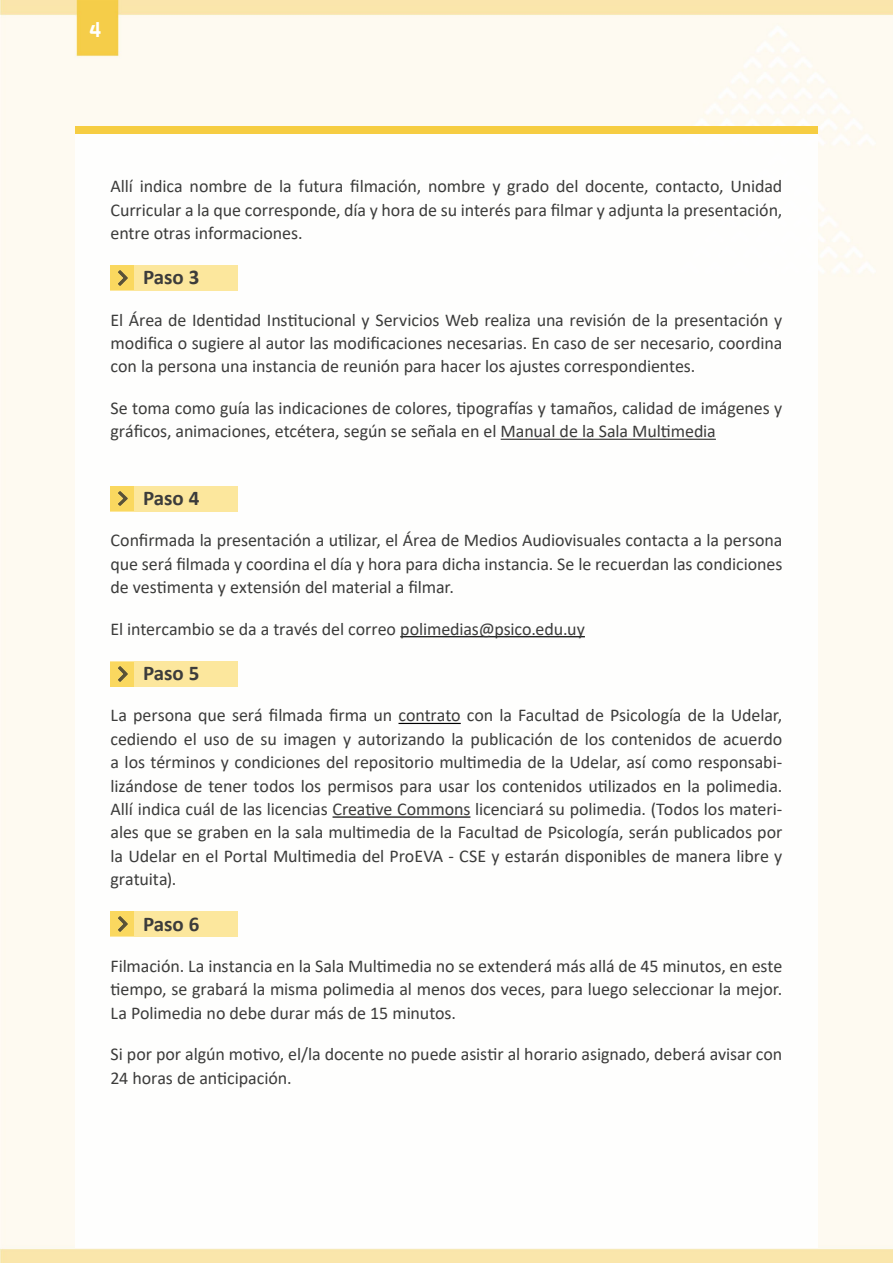
<style>
.page{position:relative;width:893px;height:1263px;background:#fff}
.page>*{position:absolute;margin:0;border:0;box-sizing:border-box;transform-origin:0 0}
.t1{font:700 21px "Calibri";color:#3c3c3b}
.t2{font:21px "Viga";color:#fff}
.t3{font:18px/23.4px "Calibri";letter-spacing:-.005em;color:#3c3c3b;text-align:justify}
</style>
<div class="page">
<img style="left:0;top:0;width:893px;height:1263px">
<div style="left:75px;top:126px;width:742px;height:1122px;background:#fff"></div>
<div style="left:111px;top:265px;width:127px;height:26px;background:#fce79d"></div>
<div style="left:111px;top:486px;width:127px;height:25px;background:#fce79d"></div>
<div style="left:111px;top:661px;width:127px;height:26px;background:#fce79d"></div>
<div style="left:111px;top:911px;width:127px;height:25px;background:#fce79d"></div>
<div style="left:75px;top:126px;width:742px;height:8px;background:#f6cd42"></div>
<div style="left:111px;top:266px;width:23px;height:24px;background:#fad85f"></div>
<img style="left:118px;top:270px;width:10px;height:15px">
<div style="left:111px;top:486px;width:23px;height:25px;background:#fad85f"></div>
<img style="left:118px;top:491px;width:10px;height:15px">
<div style="left:111px;top:662px;width:23px;height:24px;background:#fad85f"></div>
<img style="left:118px;top:667px;width:10px;height:14px">
<div style="left:111px;top:911px;width:23px;height:25px;background:#fad85f"></div>
<img style="left:118px;top:916px;width:10px;height:15px">
<hr style="left:501px;top:439px;width:215px;height:1px;background:#3c3c3b">
<hr style="left:400px;top:636px;width:185px;height:1px;background:#000">
<hr style="left:398px;top:723px;width:63px;height:1px;background:#000">
<hr style="left:332px;top:816px;width:138px;height:2px;background:#000">
<p class="t2" style="left:89px;top:16px;width:14px">4</p>
<p class="t3" style="left:111px;top:174px;width:673px">Allí indica nombre de la futura filmación, nombre y grado del docente, contacto, Unidad Curricular a la que corresponde, día y hora de su interés para filmar y adjunta la presentación, entre otras informaciones.</p>
<p class="t1" style="left:143px;top:262px;width:58px">Paso 3</p>
<p class="t3" style="left:111px;top:307px;width:673px">El Área de Identidad Institucional y Servicios Web realiza una revisión de la presentación y modifica o sugiere al autor las modificaciones necesarias. En caso de ser necesario, coordina con la persona una instancia de reunión para hacer los ajustes correspondientes.</p>
<p class="t3" style="left:111px;top:396px;width:673px">Se toma como guía las indicaciones de colores, tipografías y tamaños, calidad de imágenes y gráficos, animaciones, etcétera, según se señala en el Manual de la Sala Multimedia</p>
<p class="t1" style="left:143px;top:483px;width:58px">Paso 4</p>
<p class="t3" style="left:111px;top:528px;width:673px">Confirmada la presentación a utilizar, el Área de Medios Audiovisuales contacta a la persona que será filmada y coordina el día y hora para dicha instancia. Se le recuerdan las condiciones de vestimenta y extensión del material a filmar.</p>
<p class="t3" style="left:111px;top:616px;width:476px">El intercambio se da a través del correo polimedias@psico.edu.uy</p>
<p class="t1" style="left:143px;top:658px;width:58px">Paso 5</p>
<p class="t3" style="left:111px;top:703px;width:673px">La persona que será filmada firma un contrato con la Facultad de Psicología de la Udelar, cediendo el uso de su imagen y autorizando la publicación de los contenidos de acuerdo a los términos y condiciones del repositorio multimedia de la Udelar, así como responsabi&shy;lizándose de tener todos los permisos para usar los contenidos utilizados en la polimedia.<br>Allí indica cuál de las licencias Creative Commons licenciará su polimedia. (Todos los materi&shy;ales que se graben en la sala multimedia de la Facultad de Psicología, serán publicados por la Udelar en el Portal Multimedia del ProEVA - CSE y estarán disponibles de manera libre y gratuita).</p>
<p class="t1" style="left:143px;top:909px;width:58px">Paso 6</p>
<p class="t3" style="left:111px;top:954px;width:673px">Filmación. La instancia en la Sala Multimedia no se extenderá más allá de 45 minutos, en este tiempo, se grabará la misma polimedia al menos dos veces, para luego seleccionar la mejor.<br>La Polimedia no debe durar más de 15 minutos.</p>
<p class="t3" style="left:111px;top:1042px;width:673px">Si por por algún motivo, el/la docente no puede asistir al horario asignado, deberá avisar con<br>24 horas de anticipación.</p>
</div>
